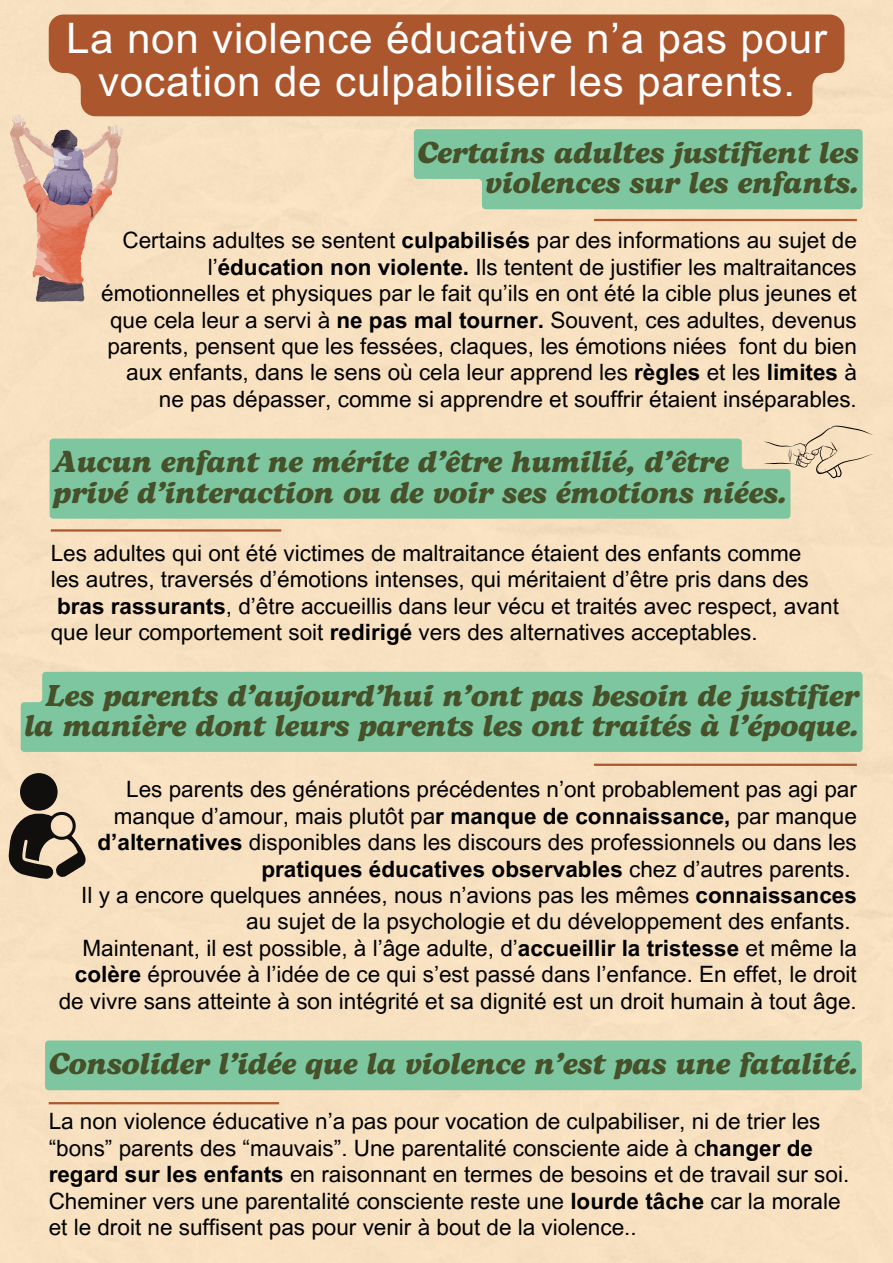
<style>
.page{position:relative;width:893px;height:1263px;background:#fff}
.page>*{position:absolute;margin:0;border:0;box-sizing:border-box;transform-origin:0 0}
.t1{font:42px/43.3px "Arial MT Pro";letter-spacing:.02em;color:#fff;text-align:center}
.t2{font:italic 700 30px/30.4px "Bogart";color:#465029;text-align:right}
.t3{font:22.5px/26.4px "Arial MT Pro";color:#000;text-align:right}
.s1{font-weight:700}
</style>
<div class="page">
<svg style="left:414px;top:129px;width:448px;height:80px;background:#84c7a1"></svg>
<hr style="left:594px;top:219px;width:263px;height:2px;background:#ac562e">
<hr style="left:51px;top:529px;width:230px;height:3px;background:#ac562e">
<div style="left:50px;top:438px;width:740px;height:81px;background:#7dc6a0"></div>
<div style="left:21px;top:672px;width:841px;height:80px;background:#7dc6a0"></div>
<hr style="left:594px;top:764px;width:263px;height:2px;background:#ac562e">
<hr style="left:49px;top:1102px;width:230px;height:2px;background:#ac562e">
<div style="left:45px;top:1040px;width:817px;height:50px;background:#7dc6a0;border-radius:4px"></div>
<svg style="left:763px;top:425px;width:111px;height:54px;background:#e3d2b3"></svg>
<div style="left:20px;top:773px;width:38px;height:38px;background:#100f0d;border-radius:50%"></div>
<svg style="left:9px;top:811px;width:77px;height:68px;background:#807564"></svg>
<img style="left:11px;top:114px;width:111px;height:187px">
<div style="left:49px;top:15px;width:795px;height:101px;background:#ac562e"></div>
<p class="t1" style="left:66px;top:22px;width:762px">La non violence éducative n’a pas pour vocation de culpabiliser les parents.</p>
<h1 class="t2" style="left:417px;top:139px;width:443px">Certains adultes justifient les violences sur les enfants.</h1>
<p class="t3" style="left:101px;top:230px;width:757px">Certains adultes se sentent <span class="s1">culpabilisés</span> par des informations au sujet de l’<span class="s1">éducation non violente.</span> Ils tentent de justifier les maltraitances émotionnelles et physiques par le fait qu’ils en ont été la cible plus jeunes et que cela leur a servi à <span class="s1">ne pas mal tourner.</span> Souvent, ces adultes, devenus parents, pensent que les fessées, claques, les émotions niées font du bien aux enfants, dans le sens où cela leur apprend les <span class="s1">règles</span> et les <span class="s1">limites</span> à ne pas dépasser, comme si apprendre et souffrir étaient inséparables.</p>
<h2 class="t2" style="left:53px;top:448px;width:735px;text-align:left">Aucun enfant ne mérite d’être humilié, d’être privé d’interaction ou de voir ses émotions niées.</h2>
<p class="t3" style="left:51px;top:542px;width:789px;text-align:left">Les adultes qui ont été victimes de maltraitance étaient des enfants comme<br>les autres, traversés d’émotions intenses, qui méritaient d’être pris dans des <span class="s1">bras rassurants</span>, d’être accueillis dans leur vécu et traités avec respect, avant que leur comportement soit <span class="s1">redirigé</span> vers des alternatives acceptables.</p>
<p class="t2" style="left:24px;top:681px;width:836px">Les parents d’aujourd’hui n’ont pas besoin de justifier la manière dont leurs parents les ont traités à l’époque.</p>
<h2 class="t3" style="left:98px;top:779px;width:761px">Les parents des générations précédentes n’ont probablement pas agi par manque d’amour, mais plutôt pa<span class="s1">r manque de connaissance,</span> par manque <span class="s1">d’alternatives</span> disponibles dans les discours des professionnels ou dans les <span class="s1">pratiques éducatives observables</span> chez d’autres parents.</h2>
<p class="t3" style="left:81px;top:885px;width:777px">Il y a encore quelques années, nous n’avions pas les mêmes <span class="s1">connaissances </span>au sujet de la psychologie et du développement des enfants.</p>
<h2 class="t3" style="left:59px;top:937px;width:799px">Maintenant, il est possible, à l’âge adulte, d’<span class="s1">accueillir la tristesse</span> et même la <span class="s1">colère</span> éprouvée à l’idée de ce qui s’est passé dans l’enfance. En effet, le droit de vivre sans atteinte à son intégrité et sa dignité est un droit humain à tout âge.</h2>
<p class="t2" style="left:49px;top:1050px;width:811px">Consolider l’idée que la violence n’est pas une fatalité.</p>
<p class="t3" style="left:49px;top:1111px;width:802px;text-align:left">La non violence éducative n’a pas pour vocation de culpabiliser, ni de trier les “bons” parents des “mauvais”. Une parentalité consciente aide à c<span class="s1">hanger de regard sur les enfants</span> en raisonnant en termes de besoins et de travail sur soi.<br>Cheminer vers une parentalité consciente reste une <span class="s1">lourde tâche</span> car la morale et le droit ne suffisent pas pour venir à bout de la violence..</p>
</div>
